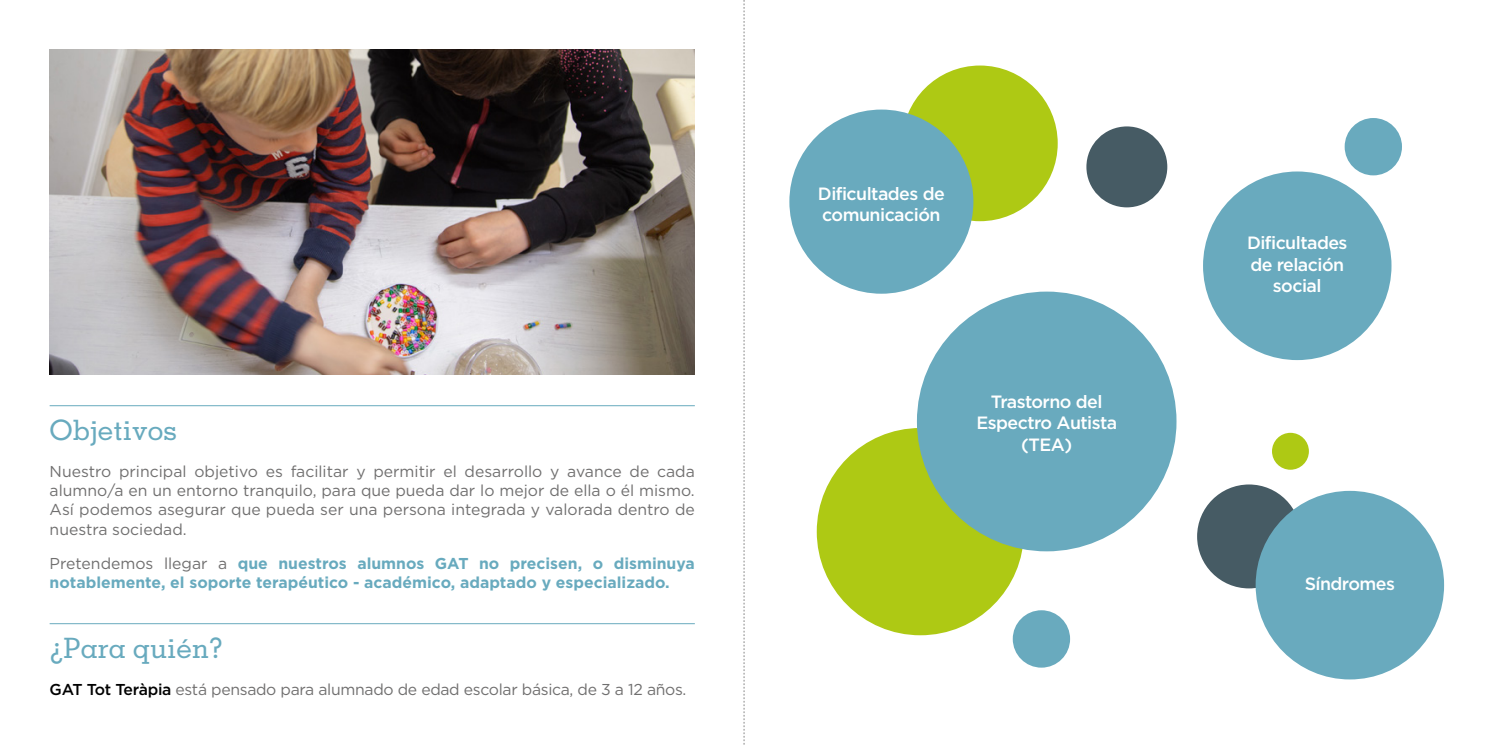
<style>
.page{position:relative;width:1489px;height:745px;background:#fff}
.page>*{position:absolute;margin:0;border:0;box-sizing:border-box;transform-origin:0 0}
.t1{font:500 28px "Memphis";color:#68aabe}
.t2{font:500 17.85px/21.3px "Gotham";letter-spacing:-.03em;color:#fff;text-align:center}
.t3{font:15.75px/19.2px "Gotham";letter-spacing:-.02em;color:#706f6f;text-align:justify}
.t4{font:700 15.75px/19.2px "Gotham";color:#68aabe}
.s1{font-weight:400;color:#706f6f}
.s2{font-weight:500;color:#000}
</style>
<div class="page">
<img style="left:50px;top:50px;width:644px;height:324px">
<hr style="left:50px;top:405px;width:644px;height:1px;background:#68aabe">
<hr style="left:50px;top:623px;width:644px;height:1px;background:#68aabe">
<div style="left:1196px;top:484px;width:104px;height:104px;background:#465b64;border-radius:50%"></div>
<div style="left:902px;top:65px;width:155px;height:156px;background:#aec914;border-radius:50%"></div>
<div style="left:816px;top:427px;width:207px;height:208px;background:#aec914;border-radius:50%"></div>
<div style="left:916px;top:291px;width:260px;height:260px;background:#69aabe;border-radius:50%"></div>
<div style="left:1202px;top:171px;width:189px;height:189px;background:#69aabe;border-radius:50%"></div>
<div style="left:1255px;top:490px;width:188px;height:189px;background:#69aabe;border-radius:50%"></div>
<div style="left:789px;top:109px;width:184px;height:184px;background:#69aabe;border-radius:50%"></div>
<div style="left:1344px;top:118px;width:57px;height:57px;background:#69aabe;border-radius:50%"></div>
<div style="left:1012px;top:610px;width:58px;height:57px;background:#69aabe;border-radius:50%"></div>
<div style="left:1271px;top:432px;width:37px;height:37px;background:#aec914;border-radius:50%"></div>
<div style="left:1086px;top:126px;width:81px;height:81px;background:#465b64;border-radius:50%"></div>
<svg style="left:743px;top:0;width:1px;height:744px"></svg>
<h1 class="t1" style="left:50px;top:413px;width:129px">Objetivos</h1>
<p class="t3" style="left:50px;top:461px;width:646px">Nuestro principal objetivo es facilitar y permitir el desarrollo y avance de cada alumno/a en un entorno tranquilo, para que pueda dar lo mejor de ella o él mismo.<br>Así podemos asegurar que pueda ser una persona integrada y valorada dentro de nuestra sociedad.</p>
<p class="t4" style="left:50px;top:553px;width:646px"><span class="s1">Pretendemos llegar a</span> que nuestros alumnos GAT no precisen, o disminuya notablemente, el soporte terapéutico - académico, adaptado y especializado.</p>
<h1 class="t1" style="left:50px;top:630px;width:175px">¿Para quién?</h1>
<p class="t3" style="left:50px;top:678px;width:638px"><span class="s2">GAT Tot Teràpia</span> está pensado para alumnado de edad escolar básica, de 3 a 12 años.</p>
<p class="t2" style="left:818px;top:182px;width:128px;text-align:left">Dificultades de comunicación</p>
<p class="t2" style="left:976px;top:390px;width:142px">Trastorno del<br>Espectro Autista (TEA)</p>
<p class="t2" style="left:1246px;top:232px;width:102px">Dificultades de relación social</p>
<p class="t2" style="left:1304px;top:572px;width:92px">Síndromes</p>
</div>
